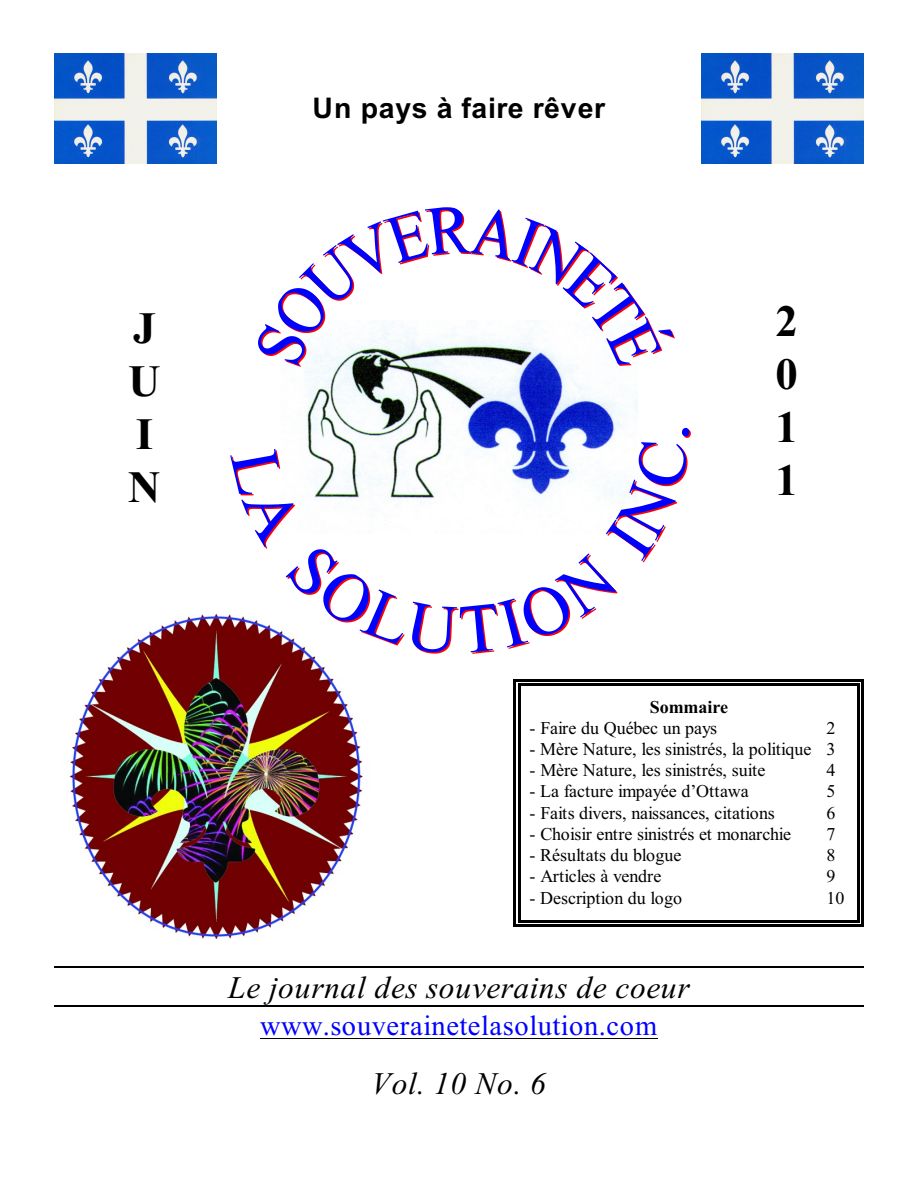
<style>
.page{position:relative;width:918px;height:1188px;background:#fff}
.page>*{position:absolute;margin:0;border:0;box-sizing:border-box;transform-origin:0 0}
.t1{font:700 44.85px/52.8px "Times New Roman";color:#000}
.t2{font:italic 31.35px "Times New Roman";letter-spacing:.03em;color:#000}
.t3{font:28.5px "Times New Roman";letter-spacing:.02em;color:#00f}
.t4{font:700 28.5px "Arial";letter-spacing:.03em;color:#000}
.t5{font:18px "Times New Roman";letter-spacing:-.005em;color:#000}
.t6{font:700 18px "Times New Roman";color:#000}
</style>
<div class="page">
<img style="left:701px;top:53px;width:162px;height:111px">
<hr style="left:518px;top:684px;width:2px;height:239px;background:#000">
<hr style="left:857px;top:684px;width:3px;height:239px;background:#000">
<hr style="left:518px;top:684px;width:342px;height:2px;background:#000">
<hr style="left:518px;top:920px;width:342px;height:3px;background:#000">
<hr style="left:513px;top:679px;width:3px;height:248px;background:#000">
<hr style="left:861px;top:679px;width:3px;height:248px;background:#000">
<hr style="left:513px;top:679px;width:351px;height:3px;background:#000">
<hr style="left:513px;top:924px;width:351px;height:3px;background:#000">
<img style="left:55px;top:53px;width:162px;height:111px">
<img style="left:304px;top:367px;width:333px;height:131px">
<hr style="left:260px;top:1038px;width:398px;height:1px;background:#000">
<hr style="left:54px;top:966px;width:810px;height:2px;background:#000">
<hr style="left:54px;top:1005px;width:810px;height:2px;background:#000">
<img style="left:69px;top:614px;width:294px;height:324px">
<svg style="left:258px;top:207px;width:417px;height:160px"></svg>
<svg style="left:230px;top:449px;width:175px;height:197px"></svg>
<svg style="left:412px;top:428px;width:279px;height:226px"></svg>
<h3 class="t4" style="left:312px;top:97px;width:294px">Un pays à faire rêver</h3>
<h1 class="t1" style="left:128px;top:307px;width:34px">J<br>U<br>I<br>N</h1>
<h1 class="t1" style="left:775px;top:300px;width:24px;text-align:justify">2<br>0<br>1<br>1</h1>
<p class="t6" style="left:650px;top:701px;width:80px">Sommaire</p>
<p class="t5" style="left:530px;top:721px;width:189px">- Faire du Québec un pays</p>
<p class="t5" style="left:827px;top:721px;width:10px">2</p>
<p class="t5" style="left:530px;top:742px;width:308px">- Mère Nature, les sinistrés, la politique 3</p>
<p class="t5" style="left:530px;top:764px;width:237px">- Mère Nature, les sinistrés, suite</p>
<p class="t5" style="left:827px;top:764px;width:10px">4</p>
<p class="t5" style="left:530px;top:785px;width:221px">- La facture impayée d’Ottawa</p>
<p class="t5" style="left:827px;top:785px;width:10px">5</p>
<p class="t5" style="left:530px;top:806px;width:247px">- Faits divers, naissances, citations</p>
<p class="t5" style="left:827px;top:806px;width:10px">6</p>
<p class="t5" style="left:530px;top:827px;width:263px">- Choisir entre sinistrés et monarchie</p>
<p class="t5" style="left:826px;top:827px;width:10px">7</p>
<p class="t5" style="left:530px;top:849px;width:153px">- Résultats du blogue</p>
<p class="t5" style="left:827px;top:849px;width:10px">8</p>
<p class="t5" style="left:530px;top:870px;width:133px">- Articles à vendre</p>
<p class="t5" style="left:826px;top:870px;width:10px">9</p>
<p class="t5" style="left:530px;top:891px;width:154px">- Description du logo</p>
<p class="t5" style="left:827px;top:891px;width:19px">10</p>
<h2 class="t2" style="left:228px;top:977px;width:463px">Le journal des souverains de coeur</h2>
<h3 class="t3" style="left:260px;top:1016px;width:398px">www.souverainetelasolution.com</h3>
<h2 class="t2" style="left:372px;top:1072px;width:176px">Vol. 10 No. 6</h2>
</div>
